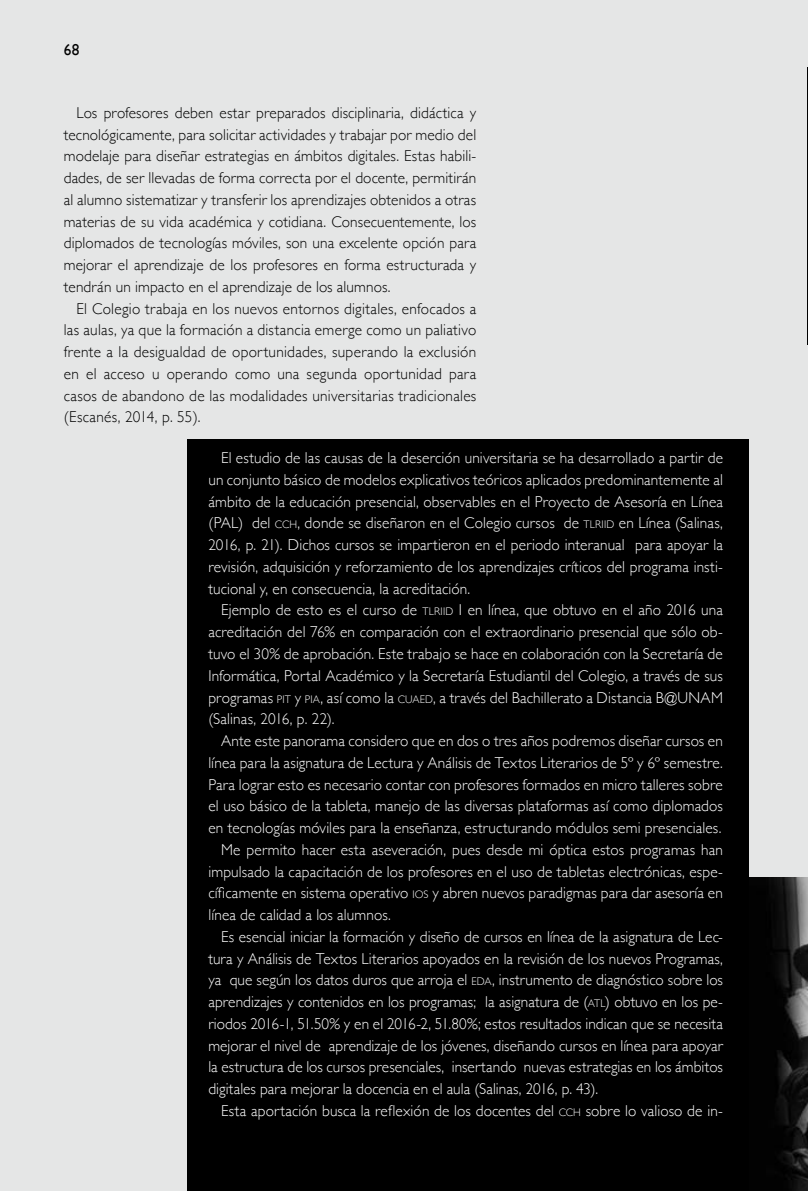
<style>
.page{position:relative;width:808px;height:1191px;background:#e5e6e6}
.page>*{position:absolute;margin:0;border:0;box-sizing:border-box;transform-origin:0 0}
.t1{font:300 15.75px "Gill Sans";letter-spacing:.01em;color:#fff}
.t2{font:300 15.75px "Gill Sans";letter-spacing:.015em;color:#000}
.t3{font:15.75px "Gill Sans";color:#000}
.s1{font-size:10.95px}
.s2{font-style:inherit}
</style>
<div class="page">
<img style="left:748px;top:878px;width:60px;height:313px">
<hr style="left:807px;top:68px;width:1px;height:276px;background:#000">
<div style="left:187px;top:439px;width:561px;height:752px;background:#000"></div>
<p class="t3" style="left:64px;top:41px;width:17px">68</p>
<p class="t2" style="left:77px;top:100px;width:401px">Los profesores deben estar preparados disciplinaria, didáctica y</p>
<p class="t2" style="left:64px;top:122px;width:414px">tecnológicamente, para solicitar actividades y trabajar por medio del</p>
<p class="t2" style="left:64px;top:144px;width:414px">modelaje para diseñar estrategias en ámbitos digitales. Estas habili-</p>
<p class="t2" style="left:64px;top:165px;width:414px">dades, de ser llevadas de forma correcta por el docente, permitirán</p>
<p class="t2" style="left:64px;top:187px;width:414px">al alumno sistematizar y transferir los aprendizajes obtenidos a otras</p>
<p class="t2" style="left:64px;top:209px;width:414px">materias de su vida académica y cotidiana. Consecuentemente, los</p>
<p class="t2" style="left:64px;top:231px;width:414px">diplomados de tecnologías móviles, son una excelente opción para</p>
<p class="t2" style="left:64px;top:252px;width:414px">mejorar el aprendizaje de los profesores en forma estructurada y</p>
<p class="t2" style="left:64px;top:274px;width:328px">tendrán un impacto en el aprendizaje de los alumnos.</p>
<p class="t2" style="left:77px;top:296px;width:401px">El Colegio trabaja en los nuevos entornos digitales, enfocados a</p>
<p class="t2" style="left:64px;top:318px;width:414px">las aulas, ya que la formación a distancia emerge como un paliativo</p>
<p class="t2" style="left:64px;top:339px;width:414px">frente a la desigualdad de oportunidades, superando la exclusión</p>
<p class="t2" style="left:64px;top:361px;width:414px">en el acceso u operando como una segunda oportunidad para</p>
<p class="t2" style="left:64px;top:383px;width:414px">casos de abandono de las modalidades universitarias tradicionales</p>
<p class="t2" style="left:64px;top:405px;width:138px">(Escanés, 2014, p. 55).</p>
<p class="t1" style="left:221px;top:445px;width:503px">El estudio de las causas de la deserción universitaria se ha desarrollado a partir de</p>
<p class="t1" style="left:208px;top:467px;width:516px">un conjunto básico de modelos explicativos teóricos aplicados predominantemente al</p>
<p class="t1" style="left:208px;top:489px;width:516px">ámbito de la educación presencial, observables en el Proyecto de Asesoría en Línea</p>
<p class="t1" style="left:208px;top:511px;width:516px">(PAL) del <span class="s1">CCH</span>, donde se diseñaron en el Colegio cursos de <span class="s1">TLRIID</span> en Línea (Salinas,</p>
<p class="t1" style="left:208px;top:532px;width:516px">2016, p. 21). Dichos cursos se impartieron en el periodo interanual para apoyar la</p>
<p class="t1" style="left:208px;top:554px;width:516px">revisión, adquisición y reforzamiento de los aprendizajes críticos del programa insti-</p>
<p class="t1" style="left:208px;top:576px;width:263px">tucional y, en consecuencia, la acreditación.</p>
<p class="t1" style="left:221px;top:598px;width:503px">Ejemplo de esto es el curso de <span class="s1">TLRIID</span> I en línea, que obtuvo en el año 2016 una</p>
<p class="t1" style="left:208px;top:619px;width:516px">acreditación del 76% en comparación con el extraordinario presencial que sólo ob-</p>
<p class="t1" style="left:208px;top:641px;width:516px">tuvo el 30% de aprobación. Este trabajo se hace en colaboración con la Secretaría de</p>
<p class="t1" style="left:208px;top:663px;width:516px">Informática, Portal Académico y la Secretaría Estudiantil del Colegio, a través de sus</p>
<p class="t1" style="left:208px;top:685px;width:516px">programas <span class="s1">PIT</span> y <span class="s1">PIA</span>, así como la <span class="s1">CUAED</span><span class="s2">,</span> a través del Bachillerato a Distancia B@UNAM</p>
<p class="t1" style="left:208px;top:706px;width:128px">(Salinas, 2016, p. 22).</p>
<p class="t1" style="left:221px;top:728px;width:503px">Ante este panorama considero que en dos o tres años podremos diseñar cursos en</p>
<p class="t1" style="left:208px;top:750px;width:516px">línea para la asignatura de Lectura y Análisis de Textos Literarios de 5º y 6º semestre.</p>
<p class="t1" style="left:208px;top:772px;width:516px">Para lograr esto es necesario contar con profesores formados en micro talleres sobre</p>
<p class="t1" style="left:208px;top:793px;width:516px">el uso básico de la tableta, manejo de las diversas plataformas así como diplomados</p>
<p class="t1" style="left:208px;top:815px;width:514px">en tecnologías móviles para la enseñanza, estructurando módulos semi presenciales.</p>
<p class="t1" style="left:221px;top:837px;width:503px">Me permito hacer esta aseveración, pues desde mi óptica estos programas han</p>
<p class="t1" style="left:208px;top:859px;width:516px">impulsado la capacitación de los profesores en el uso de tabletas electrónicas, espe-</p>
<p class="t1" style="left:208px;top:880px;width:516px">cíficamente en sistema operativo <span class="s1">IOS</span> y abren nuevos paradigmas para dar asesoría en</p>
<p class="t1" style="left:208px;top:902px;width:184px">línea de calidad a los alumnos.</p>
<p class="t1" style="left:221px;top:924px;width:503px">Es esencial iniciar la formación y diseño de cursos en línea de la asignatura de Lec-</p>
<p class="t1" style="left:208px;top:946px;width:516px">tura y Análisis de Textos Literarios apoyados en la revisión de los nuevos Programas,</p>
<p class="t1" style="left:208px;top:967px;width:516px">ya que según los datos duros que arroja el <span class="s1">EDA</span>, instrumento de diagnóstico sobre los</p>
<p class="t1" style="left:208px;top:989px;width:516px">aprendizajes y contenidos en los programas; la asignatura de (<span class="s1">ATL</span>) obtuvo en los pe-</p>
<p class="t1" style="left:208px;top:1011px;width:516px">riodos 2016-1, 51.50% y en el 2016-2, 51.80%; estos resultados indican que se necesita</p>
<p class="t1" style="left:208px;top:1033px;width:516px">mejorar el nivel de aprendizaje de los jóvenes, diseñando cursos en línea para apoyar</p>
<p class="t1" style="left:208px;top:1054px;width:516px">la estructura de los cursos presenciales, insertando nuevas estrategias en los ámbitos</p>
<p class="t1" style="left:208px;top:1076px;width:391px">digitales para mejorar la docencia en el aula (Salinas, 2016, p. 43).</p>
<p class="t1" style="left:221px;top:1098px;width:503px">Esta aportación busca la reflexión de los docentes del <span class="s1">CCH</span> sobre lo valioso de in-</p>
</div>
